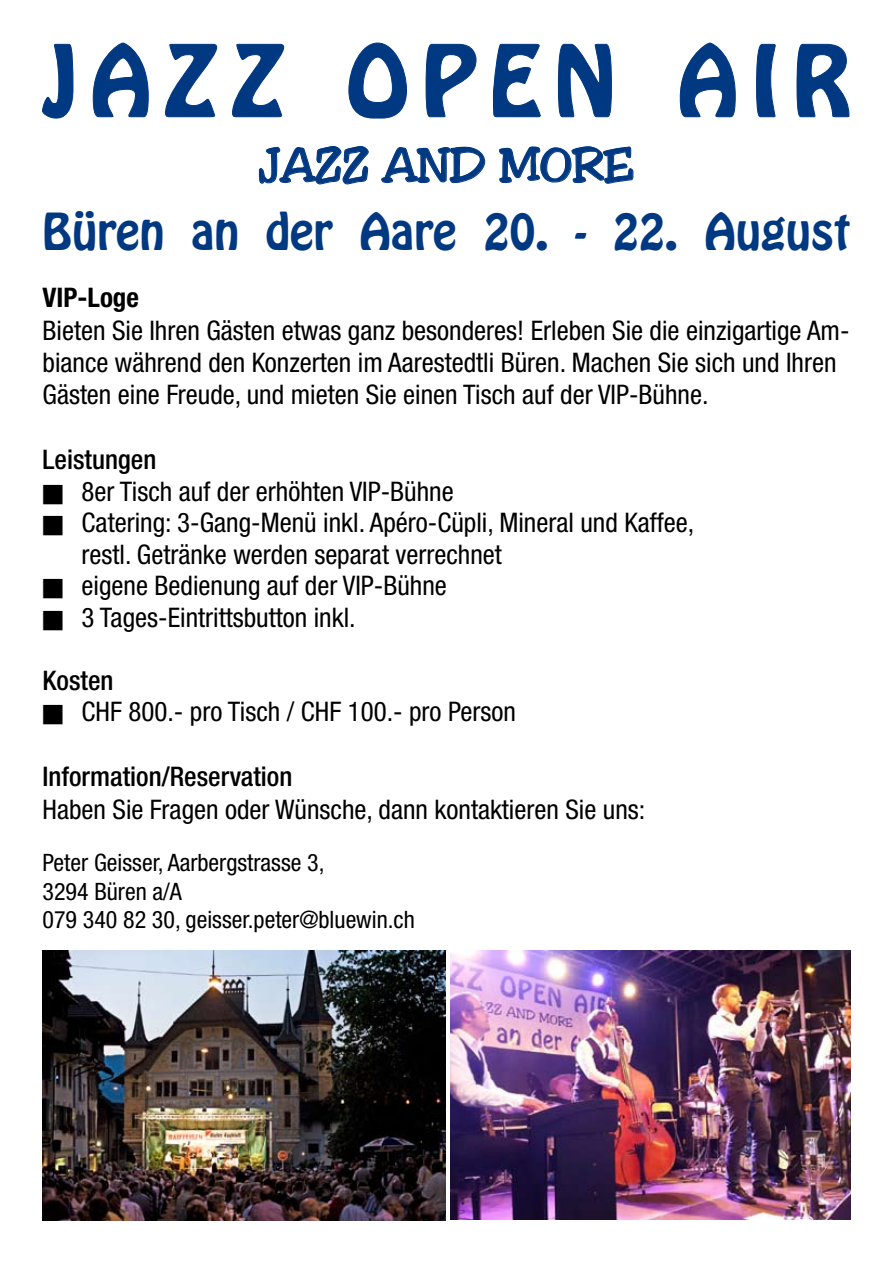
<style>
.page{position:relative;width:893px;height:1263px;background:#fff}
.page>*{position:absolute;margin:0;border:0;box-sizing:border-box;transform-origin:0 0}
.t1{font:87px "Hobo Std";letter-spacing:.15em;color:#003882}
.t2{font:45px "Hobo Std";color:#003882}
.t3{font:45px "Toledo";color:#003882}
.t4{font:condensed 27px/32.4px "Helvetica Neue";color:#000}
.t5{font:500 condensed 27px "Helvetica Neue";color:#000}
.t6{font:700 condensed 27px "Helvetica Neue";color:#000}
.t7{font:condensed 24px/28.8px "Helvetica Neue";color:#000}
</style>
<div class="page">
<img style="left:43px;top:951px;width:403px;height:269px">
<img style="left:451px;top:951px;width:399px;height:268px">
<svg style="left:42px;top:43px;width:32px;height:76px"></svg>
<svg style="left:92px;top:42px;width:57px;height:76px"></svg>
<svg style="left:165px;top:43px;width:52px;height:75px"></svg>
<svg style="left:232px;top:43px;width:52px;height:75px"></svg>
<svg style="left:348px;top:42px;width:59px;height:77px"></svg>
<svg style="left:425px;top:43px;width:52px;height:75px"></svg>
<svg style="left:492px;top:43px;width:49px;height:75px"></svg>
<svg style="left:558px;top:43px;width:54px;height:75px"></svg>
<svg style="left:679px;top:42px;width:57px;height:76px"></svg>
<svg style="left:756px;top:43px;width:20px;height:75px"></svg>
<svg style="left:796px;top:43px;width:54px;height:75px"></svg>
<svg style="left:259px;top:146px;width:110px;height:39px"></svg>
<svg style="left:381px;top:146px;width:104px;height:37px"></svg>
<svg style="left:499px;top:146px;width:135px;height:38px"></svg>
<h1 class="t1" style="left:43px;top:21px;width:809px">JAZZ OPEN AIR</h1>
<h2 class="t3" style="left:259px;top:137px;width:376px">JAZZ AND MORE</h2>
<h2 class="t2" style="left:43px;top:201px;width:809px">Büren an der Aare 20. - 22. August</h2>
<p class="t6" style="left:43px;top:281px;width:98px">VIP-Loge</p>
<p class="t4" style="left:43px;top:314px;width:808px">Bieten Sie Ihren Gästen etwas ganz besonderes! Erleben Sie die einzigartige Am&shy;biance während den Konzerten im Aarestedtli Büren. Machen Sie sich und Ihren<br>Gästen eine Freude, und mieten Sie einen Tisch auf der VIP-Bühne.</p>
<p class="t5" style="left:43px;top:444px;width:115px">Leistungen</p>
<p class="t4" style="left:43px;top:475px;width:413px">■ 8er Tisch auf der erhöhten VIP-Bühne</p>
<p class="t4" style="left:82px;top:507px;width:614px;line-height:31.5px;text-indent:-39px">■ Catering: 3-Gang-Menü inkl. Apéro-Cüpli, Mineral und Kaffee, restl. Getränke werden separat verrechnet</p>
<p class="t4" style="left:43px;top:569px;width:406px">■ eigene Bedienung auf der VIP-Bühne</p>
<p class="t4" style="left:43px;top:601px;width:315px">■ 3 Tages-Eintrittsbutton inkl.</p>
<p class="t5" style="left:43px;top:664px;width:73px">Kosten</p>
<p class="t4" style="left:43px;top:695px;width:475px">■ CHF 800.- pro Tisch / CHF 100.- pro Person</p>
<p class="t5" style="left:43px;top:760px;width:251px">Information/Reservation</p>
<p class="t4" style="left:43px;top:793px;width:604px">Haben Sie Fragen oder Wünsche, dann kontaktieren Sie uns:</p>
<p class="t7" style="left:43px;top:848px;width:374px">Peter Geisser, Aarbergstrasse 3,<br>3294 Büren a/A<br>079 340 82 30, geisser.peter@bluewin.ch</p>
</div>
